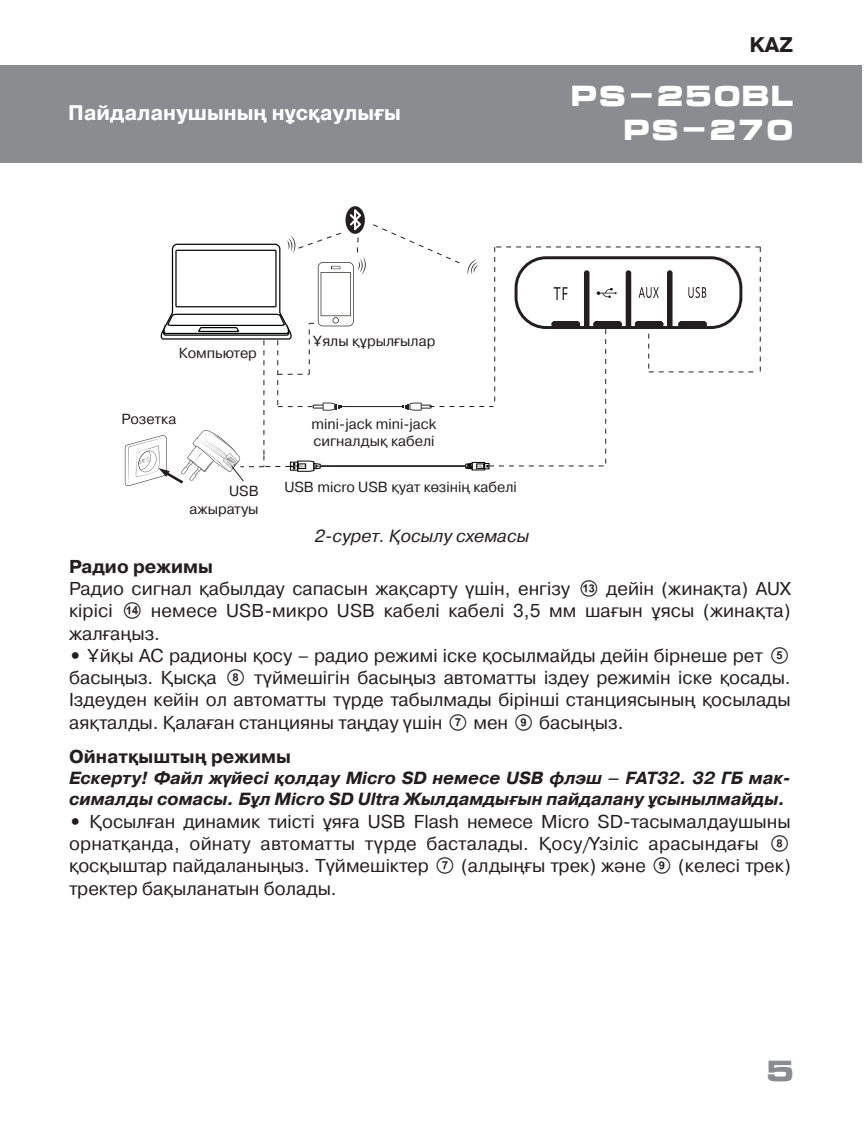
<style>
.page{position:relative;width:865px;height:1132px;background:#fff}
.page>*{position:absolute;margin:0;border:0;box-sizing:border-box;transform-origin:0 0}
.t1{font:700 28.35px/33.9px "Micra";color:#fff;text-align:right}
.t2{font:700 28.35px "Micra";color:#8a8c8f}
.t3{font:700 21px "Pragmatica";color:#fff}
.t4{font:700 21px "Pragmatica";color:#231f20}
.t5{font:18.55px/22.4px "Pragmatica";color:#231f20;text-align:justify}
.t6{font:700 18.55px "Pragmatica";color:#231f20}
.t7{font:italic 700 17.5px/21px "Pragmatica";color:#231f20}
.t8{font:italic 17.5px "Pragmatica";color:#231f20}
.t9{font:14.7px/17.5px "Pragmatica";color:#231f20;text-align:right}
.s1{font-weight:700}
.s2{font-family:"SVEN"}
</style>
<div class="page">
<div style="left:0;top:65px;width:861px;height:98px;background:#8a8c8f"></div>
<hr style="left:320px;top:465px;width:145px;height:2px;background:#231f20">
<hr style="left:341px;top:406px;width:62px;height:1px;background:#231f20">
<svg style="left:345px;top:206px;width:19px;height:28px"></svg>
<svg style="left:125px;top:209px;width:240px;height:277px"></svg>
<svg style="left:372px;top:224px;width:388px;height:245px"></svg>
<p class="t3" style="left:68px;top:99px;width:334px">Пайдаланушының нұсқаулығы</p>
<p class="t4" style="left:749px;top:31px;width:45px">KAZ</p>
<h1 class="t1" style="left:569px;top:79px;width:226px">PS-250BL<br>PS-270</h1>
<p class="t9" style="left:179px;top:344px;width:79px">Компьютер</p>
<p class="t9" style="left:121px;top:411px;width:56px">Розетка</p>
<p class="t9" style="left:189px;top:482px;width:71px">USB ажыратуы</p>
<p class="t9" style="left:312px;top:332px;width:124px">Ұялы құрылғылар</p>
<p class="t9" style="left:311px;top:415px;width:126px;text-align:left">mini-jack mini-jack сигналдық кабелі</p>
<p class="t9" style="left:284px;top:478px;width:234px">USB micro USB қуат көзінің кабелі</p>
<p class="t8" style="left:315px;top:524px;width:216px">2-сурет. Қосылу схемасы</p>
<p class="t5" style="left:69px;top:555px;width:722px;text-align:left"><span class="s1">Радио режимы<br></span>Радио сигнал қабылдау сапасын жақсарту үшін, енгізу <span class="s2">M</span> дейін (жинақта) AUX кірісі <span class="s2">N</span> немесе USB-микро USB кабелі кабелі 3,5 мм шағын ұясы (жинақта) жалғаңыз.</p>
<p class="t5" style="left:69px;top:644px;width:722px"><span class="s1">•</span> Ұйқы AC радионы қосу – радио режимі іске қосылмайды дейін бірнеше рет <span class="s2">E </span>басыңыз. Қысқа <span class="s2">H</span> түймешігін басыңыз автоматты іздеу режимін іске қосады.<br>Іздеуден кейін ол автоматты түрде табылмады бірінші станциясының қосылады аяқталды. Қалаған станцияны таңдау үшін <span class="s2">G</span> мен <span class="s2">I</span> басыңыз.</p>
<p class="t6" style="left:69px;top:744px;width:223px">Ойнатқыштың режимы</p>
<p class="t7" style="left:69px;top:768px;width:723px">Ескерту! Файл жүйесі қолдау Micro SD немесе USB флэш – FAT32. 32 ГБ мак&shy;сималды сомасы. Бұл Micro SD Ultra Жылдамдығын пайдалану ұсынылмайды.</p>
<p class="t5" style="left:69px;top:810px;width:722px"><span class="s1">•</span> Қосылған динамик тиісті ұяға USB Flash немесе Micro SD-тасымалдаушыны орнатқанда, ойнату автоматты түрде басталады. Қосу/Үзіліс арасындағы <span class="s2">H </span>қосқыштар пайдаланыңыз. Түймешіктер <span class="s2">G</span> (алдыңғы трек) және <span class="s2">I</span> (келесі трек) тректер бақыланатын болады.</p>
<h1 class="t2" style="left:765px;top:1055px;width:31px">5</h1>
</div>
